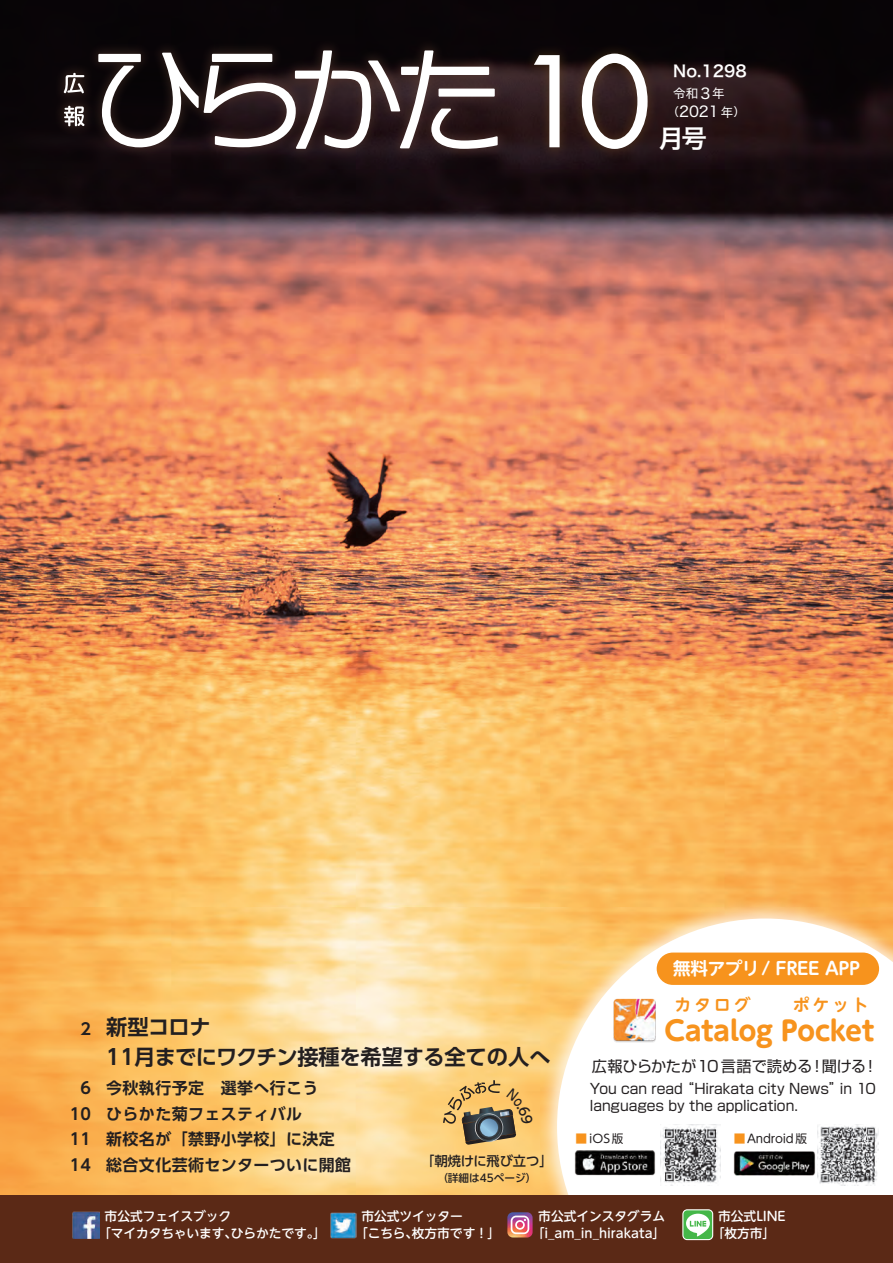
<style>
.page{position:relative;width:893px;height:1263px;background:#fff}
.page>*{position:absolute;margin:0;border:0;box-sizing:border-box;transform-origin:0 0}
.t1{font:138.15px "Futura PT";color:#fff}
.t2{font:700 27px "UD Shin M Go Pro";letter-spacing:-.03em;color:#f7931d}
.t3{font:25.5px "Hira Kaku Pro W6";color:#fff}
.t4{font:700 21.3px "UD Shin Go Pro De";letter-spacing:-.015em;color:#231f20}
.t5{font:700 17.55px "UD Shin M Go Pro De";letter-spacing:-.025em;color:#fff}
.t6{font:700 16.35px "UD Shin M Go Pro De";letter-spacing:.2em;color:#f7931d}
.t7{font:700 15.9px/25.5px "UD Shin Go Pro De";letter-spacing:.025em;color:#231f20;text-align:justify}
.t8{font:15.9px "Hira Kaku Pro W6";color:#fff}
.t9{font:15.3px "Shin Go Pro";letter-spacing:-.01em;color:#231f20}
.t10{font:14.85px "Hira Kaku Std W4";color:#fff}
.t11{font:14.1px/17.5px "Shin Go Pro";color:#231f20}
.t12{font:500 13.35px "UD Shin Go Pro";letter-spacing:-.01em;color:#231f20}
.t13{font:500 12.75px/17px "UD Shin M Go Pro";letter-spacing:-.01em;color:#fff}
.t14{font:12.6px "Hira Kaku Std W4";color:#fff}
.t15{font:11.7px "UD Shin M Go Pro";letter-spacing:-.02em;color:#231f20}
.t16{font:11.55px "Hira Kaku Std W4";color:#fff}
.t17{font:500 10.65px "UD Shin Go Pro";color:#231f20}
.s1{font-size:11.55px}
.s2{color:#f7931d}
</style>
<div class="page">
<img style="left:0;top:0;width:893px;height:1195px">
<div style="left:537px;top:898px;width:356px;height:365px;background:#fff;opacity:.75"></div>
<svg style="left:557px;top:918px;width:336px;height:277px"></svg>
<div style="left:0;top:1195px;width:893px;height:68px;background:#5b2916"></div>
<img style="left:72px;top:1211px;width:28px;height:27px">
<img style="left:330px;top:1212px;width:26px;height:26px">
<svg style="left:507px;top:1212px;width:26px;height:25px"></svg>
<svg style="left:684px;top:1211px;width:29px;height:28px"></svg>
<div style="left:682px;top:1209px;width:31px;height:31px;border:1px solid #fff;border-radius:4px"></div>
<div style="left:657px;top:952px;width:222px;height:33px;background:#f7931d;border-radius:16px"></div>
<img style="left:608px;top:993px;width:52px;height:52px">
<img style="left:574px;top:1151px;width:82px;height:25px">
<img style="left:733px;top:1151px;width:83px;height:25px">
<img style="left:818px;top:1124px;width:60px;height:61px">
<img style="left:660px;top:1124px;width:61px;height:61px">
<div style="left:523px;top:42px;width:136px;height:119px;background:#835820;opacity:.3"></div>
<div style="left:52px;top:39px;width:458px;height:122px;background:#825842;opacity:.3"></div>
<svg style="left:64px;top:73px;width:20px;height:53px"></svg>
<div style="left:98px;top:54px;width:43px;height:8px;background:#fff"></div>
<svg style="left:102px;top:50px;width:396px;height:99px"></svg>
<div style="left:212px;top:54px;width:60px;height:8px;background:#fff"></div>
<svg style="left:443px;top:1080px;width:90px;height:65px;background:#c1a266"></svg>
<h1 class="t1" style="left:513px;top:19px;width:143px">10</h1>
<p class="t8" style="left:673px;top:57px;width:75px">No.1298</p>
<p class="t10" style="left:700px;top:82px;width:11px">3</p>
<p class="t14" style="left:673px;top:84px;width:27px">令和</p>
<p class="t14" style="left:712px;top:84px;width:14px">年</p>
<p class="t10" style="left:679px;top:100px;width:41px">2021</p>
<p class="t14" style="left:721px;top:102px;width:26px">年<span class="s1">(</span></p>
<p class="t16" style="left:667px;top:103px;width:13px">（</p>
<h3 class="t3" style="left:658px;top:115px;width:50px">月号</h3>
<p class="t7" style="left:81px;top:1015px;width:12px">2</p>
<h3 class="t4" style="left:106px;top:1010px;width:106px">新型コロナ</h3>
<h3 class="t4" style="left:106px;top:1039px;width:446px">11月までにワクチン接種を希望する全ての人へ</h3>
<h3 class="t5" style="left:673px;top:954px;width:189px">無料アプリ/ FREE APP</h3>
<p class="t6" style="left:675px;top:991px;width:195px">カタログ　　ポケット</p>
<h2 class="t2" style="left:664px;top:1008px;width:212px">Catalog Pocket</h2>
<p class="t9" style="left:592px;top:1053px;width:222px">広報ひらかたが10言語で読める</p>
<p class="t9" style="left:822px;top:1053px;width:46px">聞ける</p>
<p class="t9" style="left:809px;top:1053px;width:17px">！</p>
<p class="t9" style="left:863px;top:1053px;width:17px">!</p>
<p class="t7" style="left:70px;top:1075px;width:23px;text-indent:11px">6<br>10<br>11<br>14</p>
<p class="t7" style="left:106px;top:1075px;width:246px;text-align:left">今秋執行予定　選挙へ行こう<br>ひらかた菊フェスティバル<br>新校名が「禁野小学校」に決定総合文化芸術センターついに開館</p>
<p class="t12" style="left:421px;top:1150px;width:133px">「朝焼けに飛び立つ「</p>
<p class="t17" style="left:437px;top:1169px;width:101px">（詳細は45ページ(</p>
<p class="t11" style="left:680px;top:1078px;width:164px">“Hirakata city News”</p>
<p class="t11" style="left:840px;top:1078px;width:38px">in 10</p>
<p class="t11" style="left:590px;top:1078px;width:210px">You can read<br>languages by the application.</p>
<p class="t15" style="left:576px;top:1129px;width:49px"><span class="s2">■</span>iOS版</p>
<p class="t15" style="left:734px;top:1129px;width:75px"><span class="s2">■</span>Android版</p>
<p class="t13" style="left:231px;top:1207px;width:97px;text-indent:-126px">市公式フェイスブック<br>ひらかたです「。</p>
<p class="t13" style="left:98px;top:1224px;width:141px">「マイカタちゃいます、</p>
<p class="t13" style="left:412px;top:1207px;width:90px;text-indent:-50px">市公式ツイッター<br>枚方市です!「</p>
<p class="t13" style="left:355px;top:1224px;width:65px">「こちら、</p>
<p class="t13" style="left:532px;top:1207px;width:135px;text-align:center">市公式インスタグラム「 _i am_in_hirakata「</p>
<p class="t13" style="left:712px;top:1207px;width:76px;text-indent:6px">市公式LINE「枚方市「</p>
</div>
